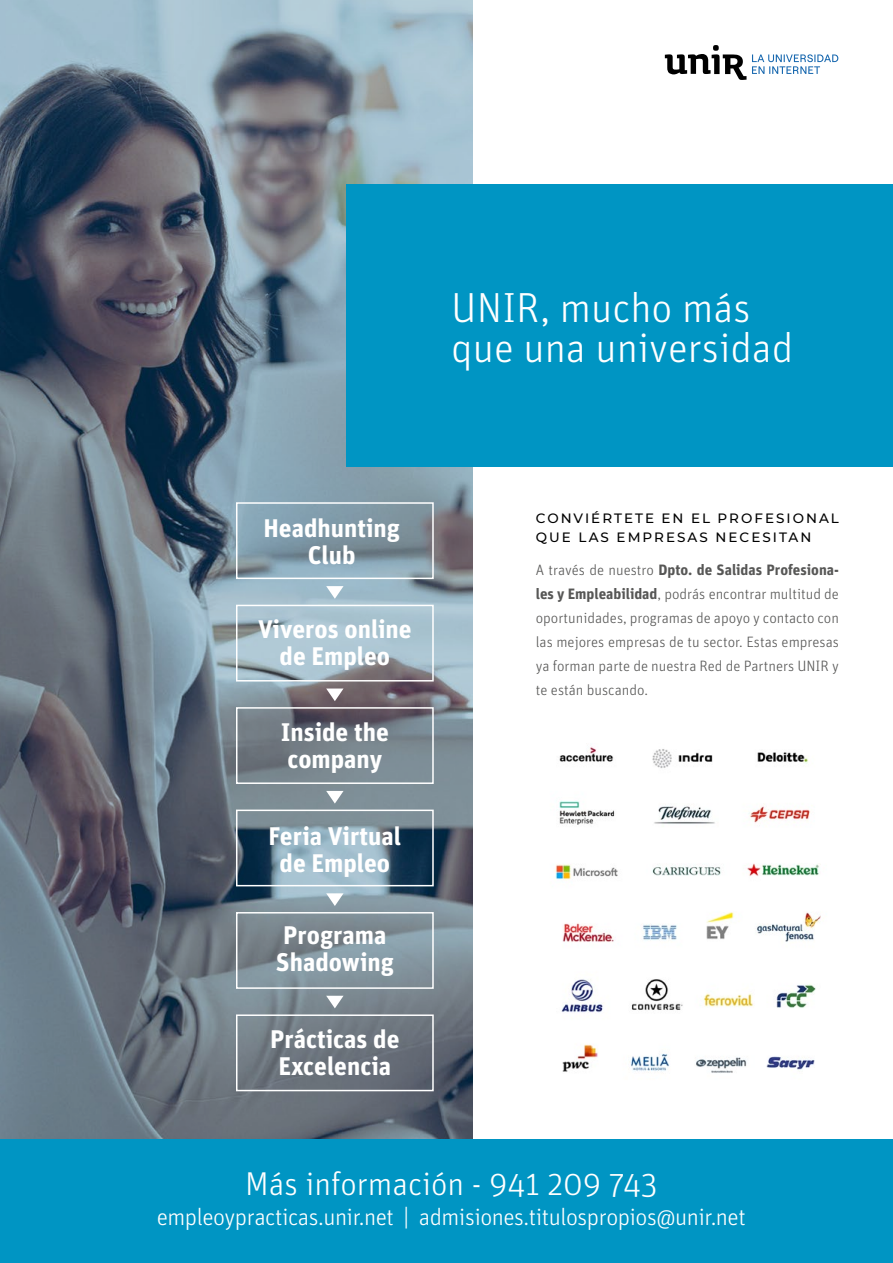
<style>
.page{position:relative;width:893px;height:1263px;background:#fff}
.page>*{position:absolute;margin:0;border:0;box-sizing:border-box;transform-origin:0 0}
.t1{font:300 42px/40.5px "Unit OT";color:#fff}
.t2{font:300 33px "Unit OT";color:#fff}
.t3{font:700 25.5px/27px "Unit OT";color:#fff;text-align:center}
.t4{font:300 24px "Unit OT";letter-spacing:-.02em;color:#fff}
.t5{font:300 15px/24px "Unit OT";color:#575756;text-align:justify}
.t6{font:500 13.5px/19.5px "Montserrat";letter-spacing:.15em;color:#000}
.s1{font-weight:700}
</style>
<div class="page">
<svg style="left:665px;top:45px;width:81px;height:35px"></svg>
<svg style="left:752px;top:54px;width:86px;height:20px"></svg>
<svg style="left:0;top:0;width:472px;height:1140px;background:#6e7d8a"></svg>
<div style="left:347px;top:184px;width:546px;height:282px;background:#0095c3"></div>
<div style="left:0;top:1140px;width:893px;height:123px;background:#0095c3"></div>
<img style="left:555px;top:747px;width:266px;height:326px">
<div style="left:236px;top:502px;width:198px;height:77px;border:2px solid #fff"></div>
<div style="left:236px;top:605px;width:198px;height:76px;border:2px solid #fff"></div>
<div style="left:236px;top:707px;width:198px;height:77px;border:2px solid #fff"></div>
<div style="left:236px;top:809px;width:198px;height:77px;border:2px solid #fff"></div>
<div style="left:236px;top:912px;width:198px;height:77px;border:2px solid #fff"></div>
<div style="left:236px;top:1014px;width:198px;height:77px;border:2px solid #fff"></div>
<svg style="left:326px;top:586px;width:18px;height:13px"></svg>
<svg style="left:326px;top:688px;width:18px;height:13px"></svg>
<svg style="left:326px;top:791px;width:18px;height:12px"></svg>
<svg style="left:326px;top:893px;width:18px;height:13px"></svg>
<svg style="left:326px;top:996px;width:18px;height:12px"></svg>
<h1 class="t1" style="left:451px;top:287px;width:343px">UNIR, mucho más que una universidad</h1>
<h3 class="t3" style="left:263px;top:514px;width:138px">Headhunting<br>Club</h3>
<h3 class="t3" style="left:258px;top:615px;width:155px">Viveros online de Empleo</h3>
<h3 class="t3" style="left:281px;top:718px;width:110px;text-align:left">Inside the company</h3>
<h3 class="t3" style="left:269px;top:822px;width:134px">Feria Virtual de Empleo</h3>
<h3 class="t3" style="left:276px;top:921px;width:120px;text-align:left">Programa<br>Shadowing</h3>
<h3 class="t3" style="left:270px;top:1025px;width:131px">Prácticas de<br>Excelencia</h3>
<p class="t6" style="left:536px;top:508px;width:305px">CONVIÉRTETE EN EL PROFESIONAL<br>QUE LAS EMPRESAS NECESITAN</p>
<p class="t5" style="left:536px;top:558px;width:305px">A través de nuestro <span class="s1">Dpto. de Salidas Profesiona&shy;les y Empleabilidad</span>, podrás encontrar multitud de oportunidades, programas de apoyo y contacto con las mejores empresas de tu sector. Estas empresas ya forman parte de nuestra Red de Partners UNIR y te están buscando.</p>
<h2 class="t2" style="left:245px;top:1164px;width:414px">Más información - 941 209 743</h2>
<h3 class="t4" style="left:157px;top:1202px;width:591px">empleoypracticas.unir.net | admisiones.titulospropios@unir.net</h3>
</div>
